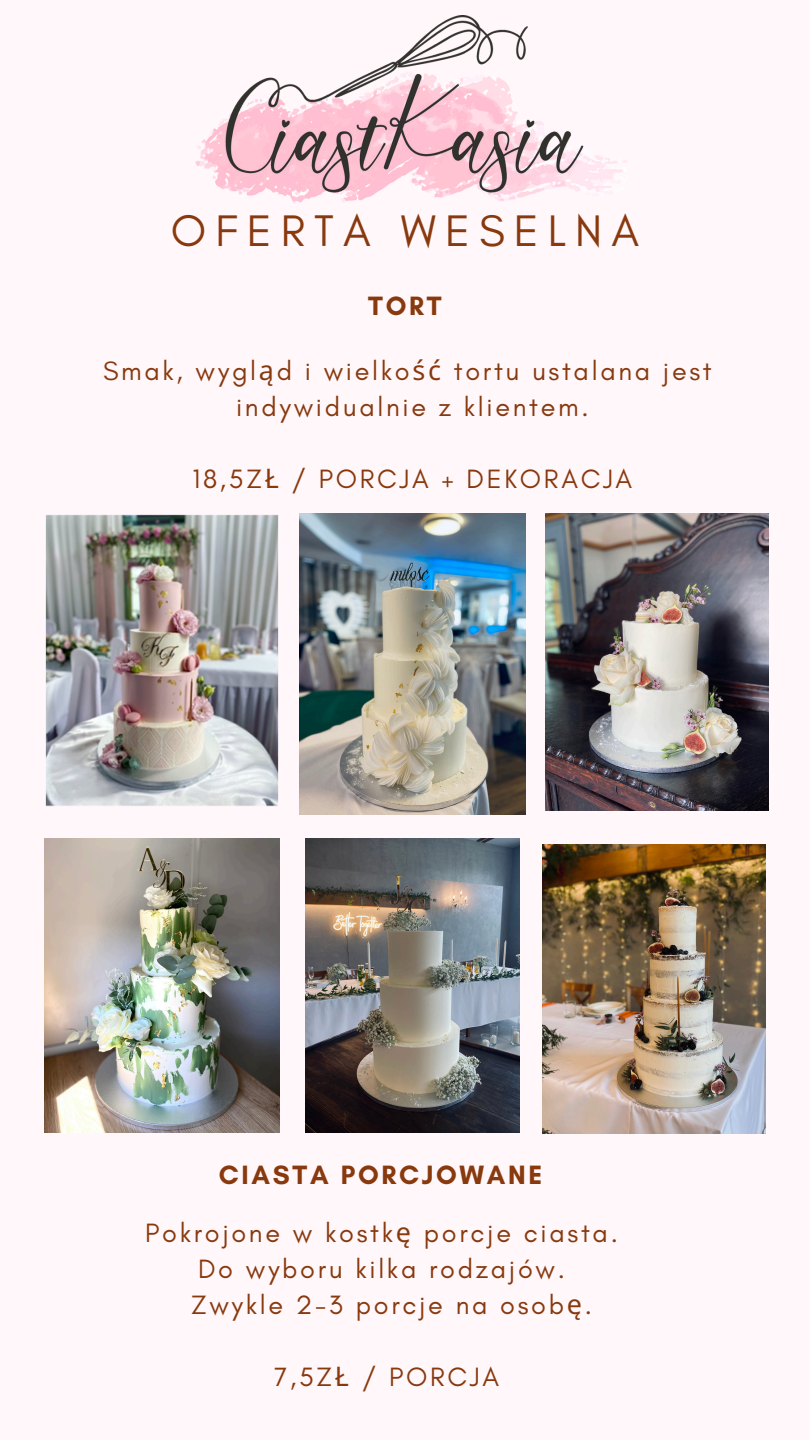
<style>
.page{position:relative;width:810px;height:1440px;background:#fff7fa}
.page>*{position:absolute;margin:0;border:0;box-sizing:border-box;transform-origin:0 0}
.t1{font:45px "Glacial Indifference";letter-spacing:.2em;color:#88390e}
.t2{font:27px "Glacial Indifference";letter-spacing:.1em;color:#88390e}
.t3{font:700 27px "Glacial Indifference";letter-spacing:.1em;color:#88390e}
.s1{font-family:"Noto Sans"}
</style>
<div class="page">
<img style="left:195px;top:16px;width:432px;height:187px">
<img style="left:45px;top:514px;width:234px;height:293px">
<img style="left:300px;top:514px;width:225px;height:301px">
<img style="left:546px;top:514px;width:222px;height:297px">
<img style="left:44px;top:839px;width:236px;height:294px">
<img style="left:306px;top:839px;width:213px;height:294px">
<img style="left:542px;top:844px;width:223px;height:290px">
<p class="t1" style="left:171px;top:203px;width:470px">OFERTA WESELNA</p>
<h3 class="t3" style="left:368px;top:289px;width:75px">TORT</h3>
<p class="t2" style="left:103px;top:354px;width:610px">Smak, wygl<span class="s1">ą</span>d i wielko<span class="s1">ść</span> tortu ustalana jest</p>
<p class="t2" style="left:236px;top:390px;width:354px">indywidualnie z klientem.</p>
<p class="t2" style="left:193px;top:462px;width:441px">18,5Z<span class="s1">Ł</span> / PORCJA + DEKORACJA</p>
<p class="t3" style="left:219px;top:1158px;width:325px">CIASTA PORCJOWANE</p>
<p class="t2" style="left:145px;top:1216px;width:474px">Pokrojone w kostk<span class="s1">ę</span> porcje ciasta.</p>
<p class="t2" style="left:198px;top:1252px;width:368px">Do wyboru kilka rodzajów.</p>
<h2 class="t2" style="left:191px;top:1288px;width:403px">Zwykle 2-3 porcje na osob<span class="s1">ę</span>.</h2>
<p class="t2" style="left:274px;top:1360px;width:226px">7,5Z<span class="s1">Ł</span> / PORCJA</p>
</div>
